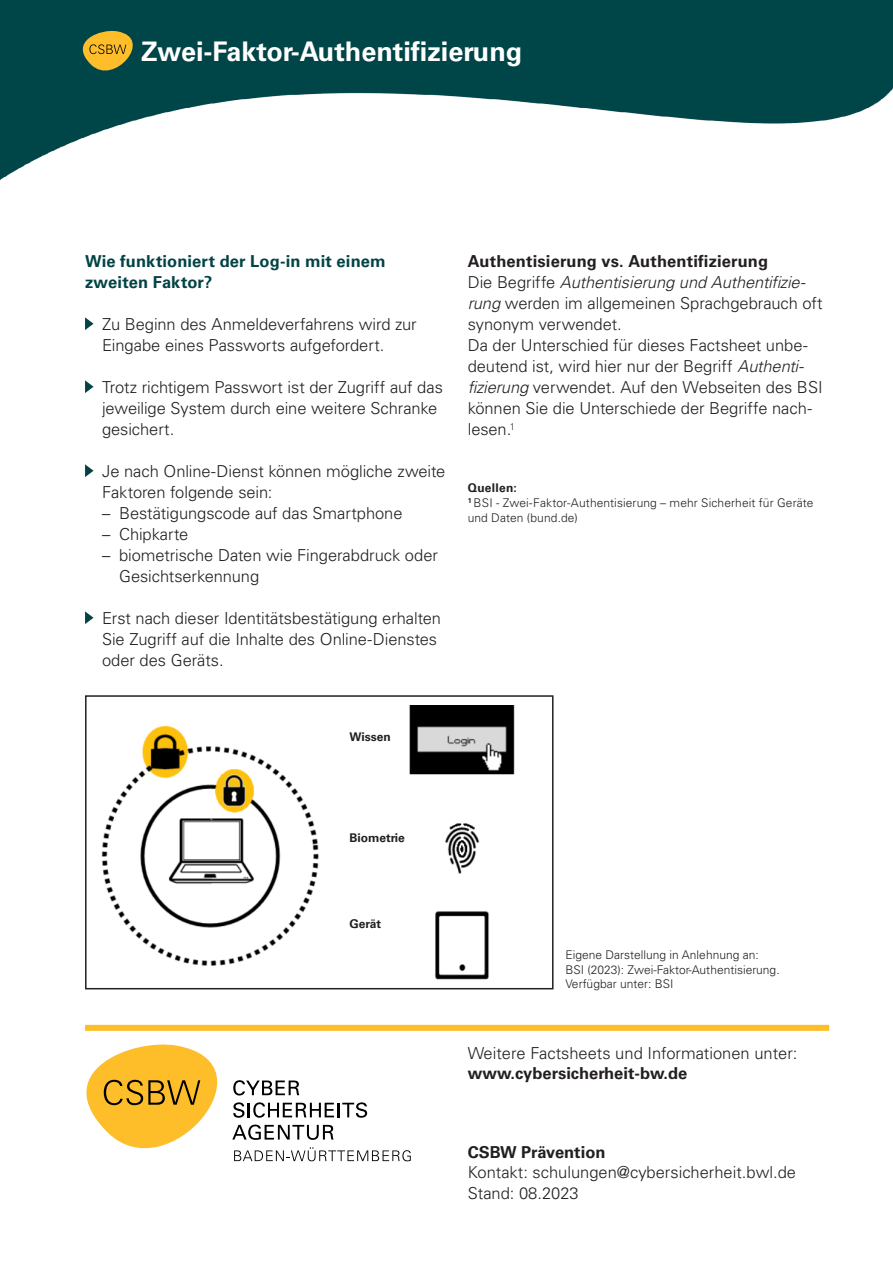
<style>
.page{position:relative;width:893px;height:1263px;background:#fff}
.page>*{position:absolute;margin:0;border:0;box-sizing:border-box;transform-origin:0 0}
.t1{font:700 27px "Univers LT Pro 65";color:#fff}
.t2{font:300 16.5px/21px "Univers LT Pro 45";letter-spacing:-.005em;color:#231f20}
.t3{font:700 16.5px "Univers LT Pro 65";color:#231f20}
.t4{font:700 16.5px/21px "Univers LT Pro 65";letter-spacing:.01em;color:#034345}
.t5{font:300 12px/14.4px "Univers LT Pro 45";color:#231f20}
.t6{font:700 12px "Univers LT Pro 65";color:#231f20}
.t7{font:700 12px "Univers LT Pro 65";letter-spacing:.025em;color:#231f20}
.s1{font-style:italic}
</style>
<div class="page">
<img style="left:0;top:0;width:893px;height:181px">
<svg style="left:85px;top:317px;width:9px;height:13px"></svg>
<svg style="left:85px;top:380px;width:9px;height:13px"></svg>
<svg style="left:85px;top:464px;width:9px;height:13px"></svg>
<svg style="left:85px;top:611px;width:9px;height:13px"></svg>
<img style="left:101px;top:726px;width:218px;height:240px">
<img style="left:409px;top:705px;width:106px;height:275px">
<div style="left:85px;top:695px;width:469px;height:294px;border:2px solid #231f20"></div>
<div style="left:388px;top:844px;width:30px;height:21px;background:#fff"></div>
<svg style="left:86px;top:1044px;width:325px;height:117px"></svg>
<div style="left:85px;top:1025px;width:744px;height:6px;background:#fdbe28"></div>
<svg style="left:83px;top:31px;width:50px;height:45px;background:#9e8e31"></svg>
<h1 class="t1" style="left:141px;top:35px;width:383px">Zwei-Faktor-Authentifizierung</h1>
<p class="t4" style="left:85px;top:251px;width:302px">Wie funktioniert der Log-in mit einem zweiten Faktor?</p>
<p class="t2" style="left:102px;top:314px;width:316px">Zu Beginn des Anmeldeverfahrens wird zur<br>Eingabe eines Passworts aufgefordert.</p>
<p class="t2" style="left:102px;top:377px;width:342px">Trotz richtigem Passwort ist der Zugriff auf das jeweilige System durch eine weitere Schranke gesichert.</p>
<p class="t2" style="left:102px;top:461px;width:345px">Je nach Online-Dienst können mögliche zweite<br>Faktoren folgende sein:</p>
<p class="t2" style="left:102px;top:503px;width:302px">– Bestätigungscode auf das Smartphone</p>
<p class="t2" style="left:102px;top:524px;width:88px">– Chipkarte</p>
<p class="t2" style="left:119px;top:545px;width:320px;text-indent:-17px">– biometrische Daten wie Fingerabdruck oder<br>Gesichtserkennung</p>
<p class="t2" style="left:102px;top:608px;width:340px">Erst nach dieser Identitätsbestätigung erhalten<br>Sie Zugriff auf die Inhalte des Online-Dienstes oder des Geräts.</p>
<p class="t3" style="left:468px;top:251px;width:302px">Authentisierung vs. Authentifizierung</p>
<p class="t2" style="left:468px;top:272px;width:357px">Die Begriffe <span class="s1">Authentisierung und Authentifizie&shy;rung</span> werden im allgemeinen Sprachgebrauch oft synonym verwendet.<br>Da der Unterschied für dieses Factsheet unbe&shy;deutend ist, wird hier nur der Begriff <span class="s1">Authenti&shy;fizierung</span> verwendet. Auf den Webseiten des BSI können Sie die Unterschiede der Begriffe nach&shy;lesen.<sup>1</sup></p>
<p class="t7" style="left:468px;top:481px;width:51px">Quellen:</p>
<p class="t5" style="left:468px;top:495px;width:347px;line-height:15px"><sup>1</sup> BSI - Zwei-Faktor-Authentisierung – mehr Sicherheit für Geräte und Daten (bund.de)</p>
<p class="t6" style="left:349px;top:729px;width:43px">Wissen</p>
<p class="t6" style="left:349px;top:830px;width:57px">Biometrie</p>
<p class="t6" style="left:349px;top:917px;width:33px">Gerät</p>
<p class="t5" style="left:566px;top:948px;width:216px">Eigene Darstellung in Anlehnung an:<br>BSI (2023): Zwei-Faktor-Authentisierung.<br>Verfügbar unter: BSI</p>
<p class="t2" style="left:468px;top:1042px;width:331px">Weitere Factsheets und Informationen unter:</p>
<p class="t3" style="left:468px;top:1063px;width:221px">www.cybersicherheit-bw.de</p>
<p class="t3" style="left:468px;top:1142px;width:139px">CSBW Prävention</p>
<p class="t2" style="left:468px;top:1161px;width:330px;line-height:21.6px">Kontakt: schulungen@cybersicherheit.bwl.de<br>Stand: 08.2023</p>
</div>
